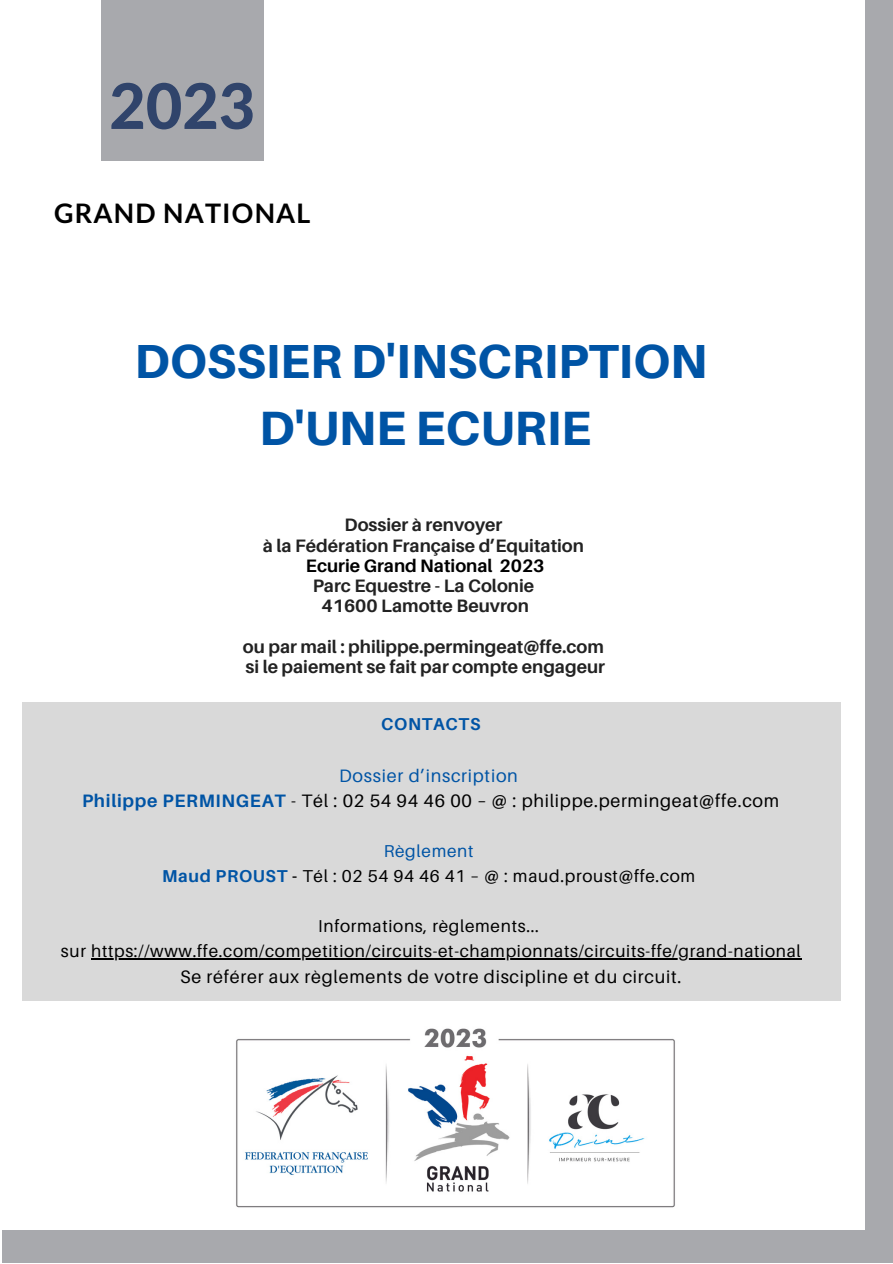
<style>
.page{position:relative;width:893px;height:1264px;background:#fff}
.page>*{position:absolute;margin:0;border:0;box-sizing:border-box;transform-origin:0 0}
.t1{font:800 63px "Lato Latin";color:#30446b}
.t2{font:800 48.15px "Aileron";color:#0054a5}
.t3{font:800 47.85px "Aileron";color:#0054a5}
.t4{font:700 27px "Lato";letter-spacing:.045em;color:#000}
.t5{font:700 18px/20.2px "Aileron";color:#222;text-align:center}
.t6{font:18px/25.8px "Aileron";letter-spacing:.04em;color:#000;text-align:center}
.t7{font:700 18px "Aileron";color:#000}
.t8{font:17.25px/24.8px "Aileron";letter-spacing:.04em;color:#000;text-align:center}
.t9{font:700 17.25px "Aileron";letter-spacing:.04em;color:#0054a5}
.s1{color:#0054a5}
.s2{font-weight:700;color:#0054a5}
.s3{font-weight:700}
</style>
<div class="page">
<div style="left:101px;top:0;width:162px;height:161px;background:#a8a9ad"></div>
<div style="left:865px;top:0;width:27px;height:1262px;background:#a8a9ad"></div>
<div style="left:3px;top:1230px;width:889px;height:32px;background:#a8a9ad"></div>
<div style="left:22px;top:702px;width:818px;height:298px;background:#d9d9d9"></div>
<img style="left:236px;top:1028px;width:439px;height:180px">
<hr style="left:91px;top:958px;width:710px;height:1px;background:#000">
<h1 class="t1" style="left:109px;top:78px;width:148px">2023</h1>
<h3 class="t4" style="left:54px;top:196px;width:258px">GRAND NATIONAL</h3>
<h3 class="t3" style="left:134px;top:332px;width:574px">DOSSIER D'INSCRIPTION</h3>
<h2 class="t2" style="left:259px;top:398px;width:334px">D'UNE ECURIE</h2>
<p class="t5" style="left:263px;top:514px;width:322px">Dossier à renvoyer<br>à la Fédération Française d’Equitation</p>
<p class="t7" style="left:306px;top:554px;width:240px">Ecurie Grand National 2023</p>
<p class="t5" style="left:313px;top:575px;width:223px">Parc Equestre - La Colonie<br>41600 Lamotte Beuvron</p>
<p class="t5" style="left:243px;top:636px;width:363px;text-align:left">ou par mail : philippe.permingeat@ffe.com si le paiement se fait par compte engageur</p>
<p class="t9" style="left:381px;top:713px;width:101px">CONTACTS</p>
<p class="t6" style="left:82px;top:762px;width:698px"><span class="s1">Dossier d’inscription<br></span><span class="s2">Philippe PERMINGEAT</span> - Tél : 02 54 94 46 00 – @ : philippe.permingeat@ffe.com</p>
<p class="t8" style="left:162px;top:838px;width:534px"><span class="s1">Règlement<br></span><span class="s2">Maud PROUST</span> <span class="s3">-</span> Tél : 02 54 94 46 41 – @ : maud.proust@ffe.com</p>
<p class="t8" style="left:61px;top:913px;width:741px">Informations, règlements...<br>sur https://www.ffe.com/competition/circuits-et-championnats/circuits-ffe/grand-national</p>
<p class="t6" style="left:180px;top:963px;width:503px">Se référer aux règlements de votre discipline et du circuit.</p>
</div>
